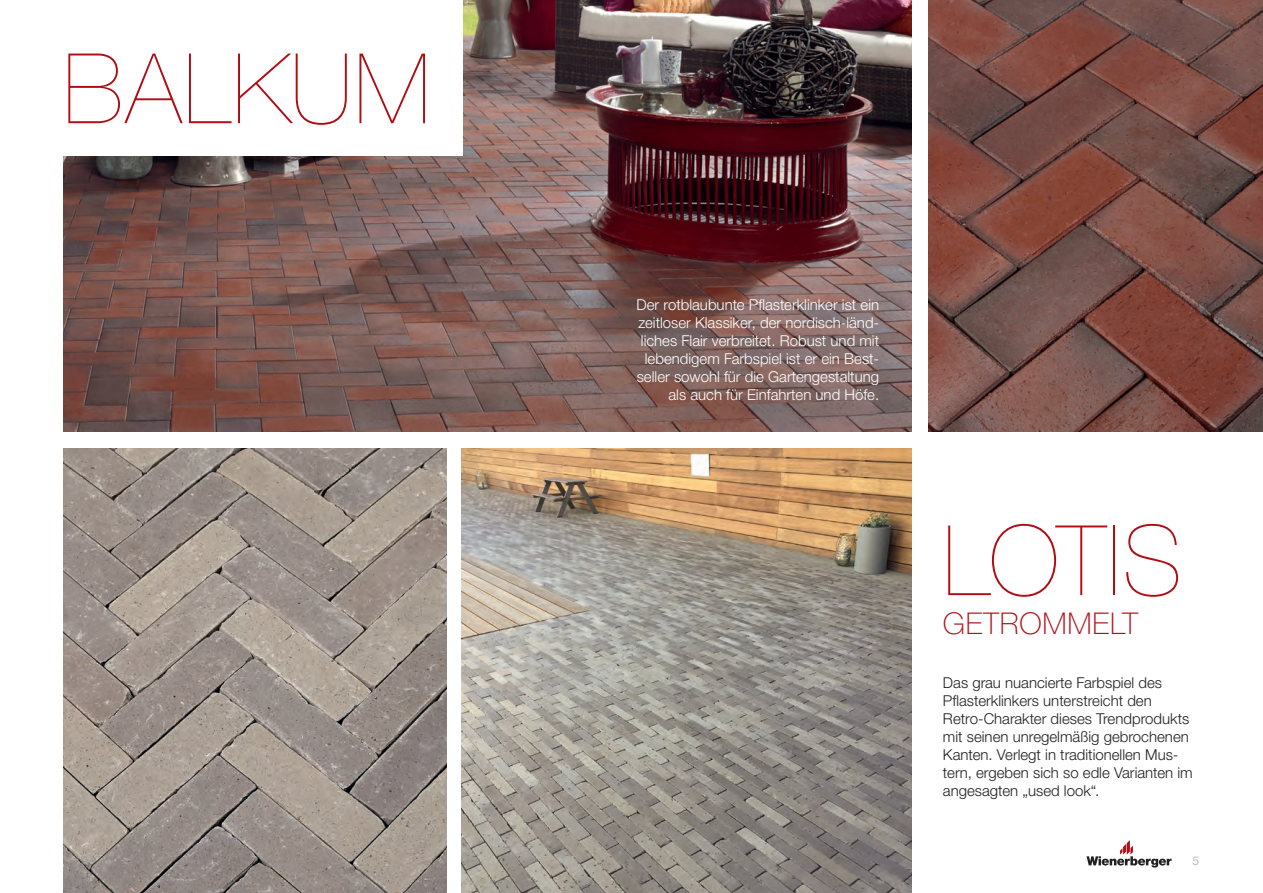
<style>
.page{position:relative;width:1263px;height:893px;background:#fff}
.page>*{position:absolute;margin:0;border:0;box-sizing:border-box;transform-origin:0 0}
.t1{font:200 97.5px "Helvetica Neue LTW1 G";letter-spacing:.02em;color:#b00d15}
.t2{font:100 30px "Helvetica Neue LTW1 G";letter-spacing:.025em;color:#b00d15}
.t3{font:300 15px/18px "Helvetica Neue LTW1 G";color:#231f20}
.t4{font:300 15px/18px "Helvetica Neue LTW1 G";color:#fff;text-align:right}
.t5{font:300 12px "Helvetica Neue LTW1 G";color:#a8a9ad}
</style>
<div class="page">
<img style="left:928px;top:0;width:335px;height:432px">
<img style="left:461px;top:449px;width:450px;height:444px">
<img style="left:64px;top:0;width:847px;height:432px">
<img style="left:64px;top:449px;width:382px;height:444px">
<div style="left:0;top:0;width:462px;height:155px;background:#fff"></div>
<svg style="left:1086px;top:840px;width:85px;height:27px"></svg>
<h1 class="t1" style="left:64px;top:32px;width:368px">BALKUM</h1>
<p class="t4" style="left:636px;top:295px;width:244px">Der rotblaubunte Pflasterklinker ist ein zeitloser Klassiker, der nordisch-länd&shy;liches Flair verbreitet. Robust und mit lebendigem Farbspiel ist er ein Best&shy;seller sowohl für die Gartengestaltung als auch für Einfahrten und Höfe.</p>
<h1 class="t1" style="left:943px;top:504px;width:241px">LOTIS</h1>
<h2 class="t2" style="left:943px;top:606px;width:197px">GETROMMELT</h2>
<p class="t3" style="left:943px;top:673px;width:251px">Das grau nuancierte Farbspiel des Pflasterklinkers unterstreicht den Retro-Charakter dieses Trendprodukts mit seinen unregelmäßig gebrochenen Kanten. Verlegt in traditionellen Mus&shy;tern, ergeben sich so edle Varianten im angesagten „used look“.</p>
<p class="t5" style="left:1192px;top:854px;width:8px">5</p>
</div>
